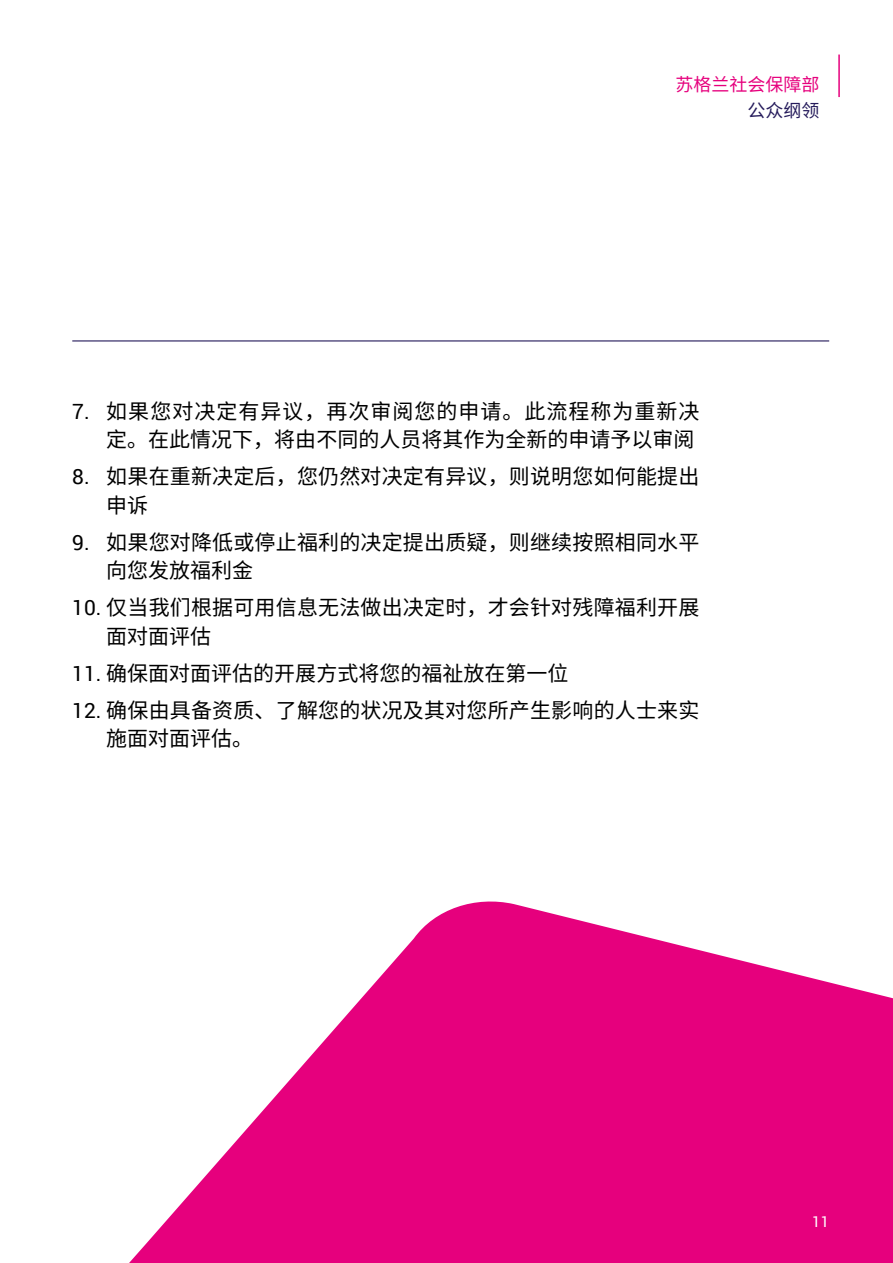
<style>
.page{position:relative;width:893px;height:1263px;background:#fff}
.page>*{position:absolute;margin:0;border:0;box-sizing:border-box;transform-origin:0 0}
.t1{font:21px/28.5px "Noto Sans CJ Ksc";letter-spacing:.01em;color:#000}
.t2{font:18px "Noto Sans CJ Ksc";color:#e6007d}
.t3{font:18px "Noto Sans CJ Ksc";color:#251b5b}
.t4{font:15px "Roboto";color:#fff}
.s1{font-family:"Roboto"}
</style>
<div class="page">
<hr style="left:838px;top:55px;width:2px;height:42px;background:#e6007d">
<hr style="left:72px;top:340px;width:757px;height:1px;background:#251b5b">
<svg style="left:129px;top:901px;width:764px;height:362px;fill:#e6007d"></svg>
<p class="t2" style="left:675px;top:74px;width:145px">苏格兰社会保障部</p>
<p class="t3" style="left:747px;top:100px;width:73px">公众纲领</p>
<p class="t1" style="left:72px;top:397px;width:629px;text-align:right"><span class="s1">7.</span> 如果您对决定有异议，再次审阅您的申请。此流程称为重新决定。在此情况下，将由不同的人员将其作为全新的申请予以审阅</p>
<p class="t1" style="left:106px;top:463px;width:595px;text-indent:-34px"><span class="s1">8.</span> 如果在重新决定后，您仍然对决定有异议，则说明您如何能提出申诉</p>
<p class="t1" style="left:106px;top:528px;width:595px;text-indent:-34px"><span class="s1">9.</span> 如果您对降低或停止福利的决定提出质疑，则继续按照相同水平向您发放福利金</p>
<p class="t1" style="left:106px;top:594px;width:595px;text-indent:-34px"><span class="s1">10.</span> 仅当我们根据可用信息无法做出决定时，才会针对残障福利开展面对面评估</p>
<p class="t1" style="left:72px;top:659px;width:498px"><span class="s1">11.</span> 确保面对面评估的开展方式将您的福祉放在第一位</p>
<p class="t1" style="left:106px;top:696px;width:595px;text-indent:-34px"><span class="s1">12.</span> 确保由具备资质、了解您的状况及其对您所产生影响的人士来实施面对面评估。</p>
<p class="t4" style="left:812px;top:1211px;width:18px">11</p>
</div>
